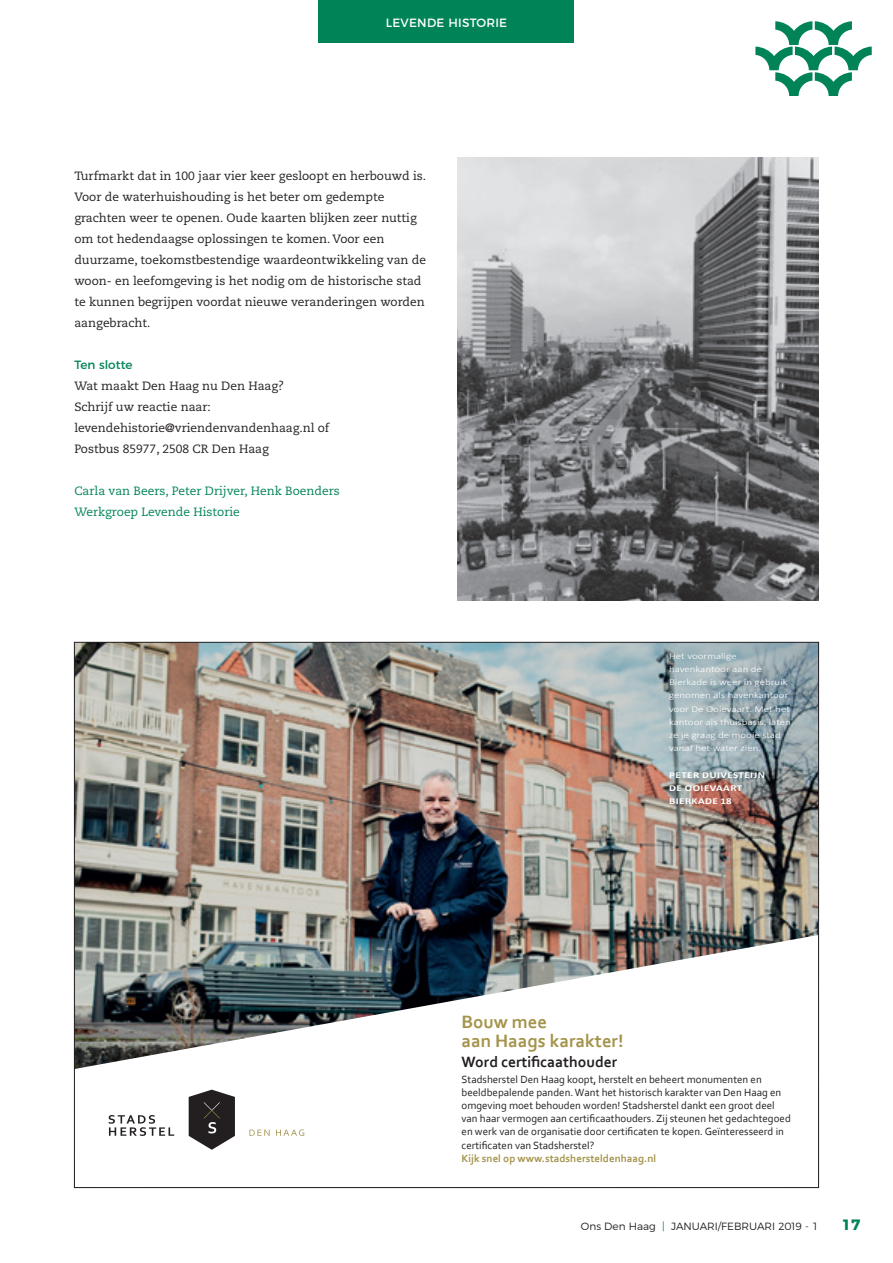
<style>
.page{position:relative;width:893px;height:1263px;background:#fff}
.page>*{position:absolute;margin:0;border:0;box-sizing:border-box;transform-origin:0 0}
.t1{font:700 18.75px/18.8px "Corbel";color:#a4934a}
.t2{font:700 15.6px "Corbel";color:#231f20}
.t3{font:700 15px "Montserrat";color:#008457}
.t4{font:12px/21px "Caecilia LT Std";color:#231f20}
.t5{font:12px/21px "Caecilia LT Std";color:#008457}
.t6{font:12px "Montserrat";letter-spacing:.02em;color:#fff}
.t7{font:12px "Montserrat";color:#008457}
.t8{font:10.95px/13.2px "Corbel";color:#231f20}
.t9{font:700 10.95px "Corbel";color:#a4934a}
.t10{font:300 10.5px "Montserrat";color:#231f20}
.t11{font:300 9px/13.2px "Calibri";color:#fff;scale:1.22 1}
.t12{font:700 9px/13.2px "Calibri";letter-spacing:.04em;color:#fff;scale:1.22 1}
.s1{color:#008457}
</style>
<div class="page">
<div style="left:319px;top:0;width:255px;height:43px;background:#008457"></div>
<svg style="left:755px;top:21px;width:117px;height:75px"></svg>
<img style="left:457px;top:157px;width:362px;height:443px">
<img style="left:76px;top:644px;width:741px;height:291px">
<img style="left:76px;top:935px;width:741px;height:201px">
<svg style="left:249px;top:1129px;width:21px;height:7px"></svg>
<svg style="left:276px;top:1129px;width:28px;height:7px"></svg>
<svg style="left:109px;top:1115px;width:65px;height:21px"></svg>
<svg style="left:189px;top:1090px;width:46px;height:60px"></svg>
<p class="t6" style="left:386px;top:13px;width:123px">LEVENDE HISTORIE</p>
<p class="t4" style="left:74px;top:166px;width:353px">Turfmarkt dat in 100 jaar vier keer gesloopt en herbouwd is.<br>Voor de waterhuishouding is het beter om gedempte grachten weer te openen. Oude kaarten blijken zeer nuttig om tot hedendaagse oplossingen te komen. Voor een duurzame, toekomstbestendige waardeontwikkeling van de woon- en leefomgeving is het nodig om de historische stad te kunnen begrijpen voordat nieuwe veranderingen worden aangebracht.</p>
<p class="t7" style="left:74px;top:355px;width:60px">Ten slotte</p>
<p class="t4" style="left:74px;top:376px;width:256px">Wat maakt Den Haag nu Den Haag?<br>Schrijf uw reactie naar: levendehistorie@vriendenvandenhaag.nl of<br>Postbus 85977, 2508 CR Den Haag</p>
<p class="t5" style="left:74px;top:481px;width:267px">Carla van Beers, Peter Drijver, Henk Boenders<br>Werkgroep Levende Historie</p>
<p class="t11" style="left:669px;top:649px;width:101px">Het voormalige havenkantoor aan de<br>Bierkade is weer in gebruik genomen als havenkantoor voor De Ooievaart. Met het kantoor als thuisbasis, laten ze je graag de mooie stad vanaf het water zien.</p>
<p class="t12" style="left:669px;top:768px;width:80px">PETER DUIVESTEIJN<br>DE OOIEVAART<br>BIERKADE 18</p>
<h1 class="t1" style="left:462px;top:1012px;width:164px">Bouw mee<br>aan Haags karakter!</h1>
<h2 class="t2" style="left:462px;top:1052px;width:157px">Word certificaathouder</h2>
<p class="t8" style="left:462px;top:1072px;width:331px">Stadsherstel Den Haag koopt, herstelt en beheert monumenten en beeldbepalende panden. Want het historisch karakter van Den Haag en omgeving moet behouden worden! Stadsherstel dankt een groot deel van haar vermogen aan certificaathouders. Zij steunen het gedachtegoed en werk van de organisatie door certificaten te kopen. Geïnteresseerd in certificaten van Stadsherstel?</p>
<p class="t9" style="left:462px;top:1151px;width:196px">Kijk snel op www.stadshersteldenhaag.nl</p>
<p class="t10" style="left:581px;top:1218px;width:239px">Ons Den Haag <span class="s1">|</span> JANUARI/FEBRUARI 2019 - 1</p>
<p class="t3" style="left:842px;top:1212px;width:20px">17</p>
</div>
